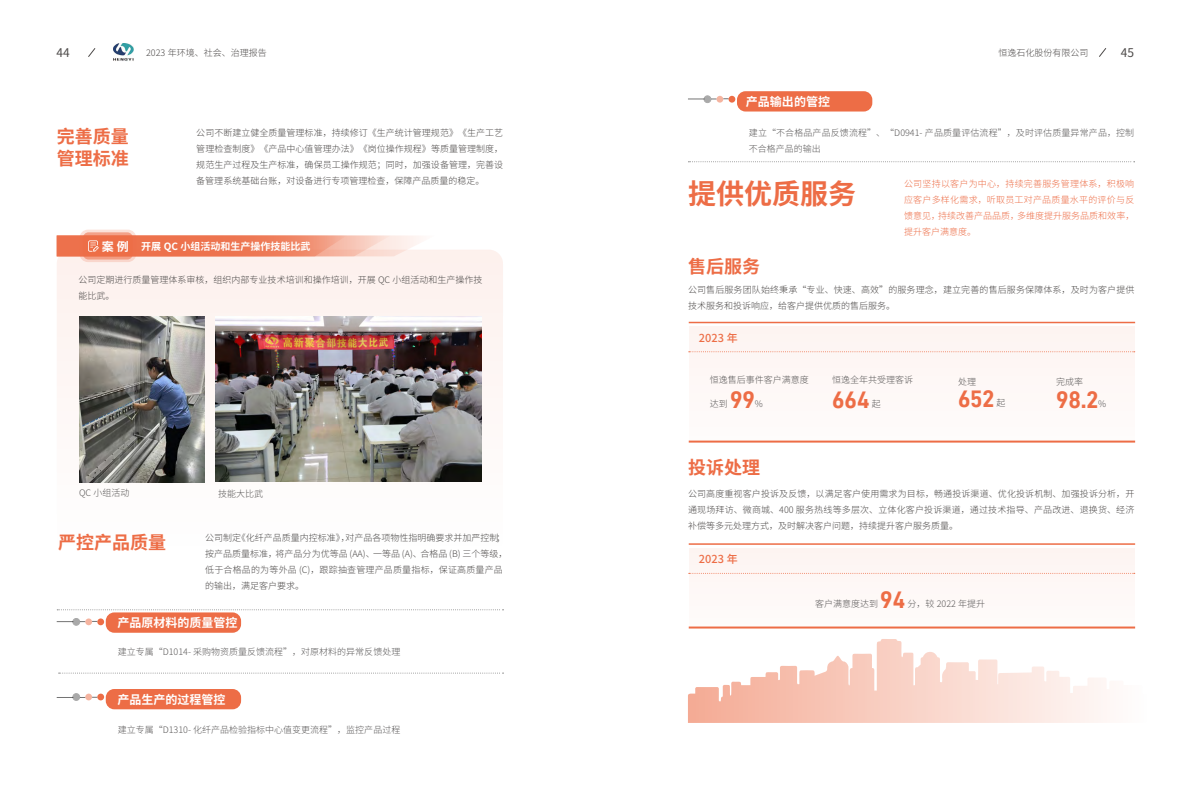
<style>
.page{position:relative;width:1191px;height:808px;background:#fff}
.page>*{position:absolute;margin:0;border:0;box-sizing:border-box;transform-origin:0 0}
.t1{font:700 28px "Source Han Sans CN";color:#ed6d46}
.t2{font:24px "D DIN Bold";color:#ed6d46}
.t3{font:700 18px/21.6px "Source Han Sans CN";color:#ed6d46}
.t4{font:700 12px "Source Han Sans CN";color:#fff}
.t5{font:12px "Source Han Sans CN";color:#4c4948}
.t6{font:500 11px "Source Han Sans CN";color:#ed6d46}
.t7{font:700 10px "Source Han Sans CN";color:#fff}
.t8{font:300 9px/16px "Source Han Sans CN";color:#4c4948}
.t9{font:300 9px/16px "Source Han Sans CN";color:#595757}
.t10{font:300 9px/16px "Source Han Sans CN";color:#ed6d46;text-align:justify}
</style>
<div class="page">
<img style="left:114px;top:43px;width:20px;height:18px">
<svg style="left:88px;top:48px;width:7px;height:9px"></svg>
<svg style="left:1099px;top:48px;width:7px;height:9px"></svg>
<div style="left:79px;top:230px;width:57px;height:32px;background:#fbe2da;border-radius:9px"></div>
<div style="left:57px;top:250px;width:446px;height:307px;background:#fef9f8;border-radius:14px"></div>
<svg style="left:83px;top:232px;width:50px;height:28px"></svg>
<svg style="left:57px;top:235px;width:379px;height:21px"></svg>
<img style="left:79px;top:316px;width:125px;height:166px">
<img style="left:216px;top:316px;width:265px;height:165px">
<div style="left:106px;top:612px;width:135px;height:21px;background:#ed6d46;border-radius:9px"></div>
<div style="left:106px;top:689px;width:135px;height:20px;background:#ed6d46;border-radius:9px"></div>
<svg style="left:57px;top:621px;width:16px;height:1px"></svg>
<svg style="left:57px;top:697px;width:16px;height:1px"></svg>
<div style="left:73px;top:618px;width:7px;height:7px;background:#a9a9a9;border-radius:50%"></div>
<div style="left:73px;top:618px;width:7px;height:7px;border:1px solid #000;border-radius:50%"></div>
<div style="left:73px;top:694px;width:7px;height:6px;background:#a9a9a9;border-radius:50%"></div>
<div style="left:73px;top:693px;width:7px;height:8px;border:1px solid #000;border-radius:50%"></div>
<div style="left:85px;top:618px;width:7px;height:7px;background:#f5b4a0;border-radius:50%"></div>
<div style="left:85px;top:694px;width:7px;height:6px;background:#f5b4a0;border-radius:50%"></div>
<div style="left:97px;top:618px;width:7px;height:7px;background:#ed6d46;border-radius:50%"></div>
<div style="left:97px;top:694px;width:7px;height:6px;background:#ed6d46;border-radius:50%"></div>
<svg style="left:59px;top:673px;width:444px;height:1px"></svg>
<svg style="left:57px;top:609px;width:446px;height:1px"></svg>
<div style="left:688px;top:326px;width:446px;height:116px;background:#fef8f6"></div>
<div style="left:688px;top:548px;width:446px;height:79px;background:#fef8f6"></div>
<hr style="left:688px;top:322px;width:447px;height:1px;background:#ed6d46">
<hr style="left:688px;top:543px;width:447px;height:2px;background:#ed6d46">
<hr style="left:688px;top:441px;width:447px;height:2px;background:#ed6d46">
<hr style="left:688px;top:626px;width:447px;height:2px;background:#ed6d46">
<svg style="left:688px;top:351px;width:446px;height:1px"></svg>
<svg style="left:688px;top:573px;width:446px;height:1px"></svg>
<div style="left:737px;top:91px;width:135px;height:21px;background:#ed6d46;border-radius:9px"></div>
<svg style="left:688px;top:99px;width:16px;height:1px"></svg>
<div style="left:704px;top:96px;width:7px;height:7px;background:#a9a9a9;border-radius:50%"></div>
<div style="left:704px;top:96px;width:7px;height:7px;border:1px solid #000;border-radius:50%"></div>
<div style="left:716px;top:96px;width:7px;height:7px;background:#f5b4a0;border-radius:50%"></div>
<div style="left:728px;top:96px;width:7px;height:7px;background:#ed6d46;border-radius:50%"></div>
<svg style="left:688px;top:161px;width:446px;height:1px"></svg>
<svg style="left:688px;top:639px;width:419px;height:84px"></svg>
<h3 class="t5" style="left:57px;top:46px;width:15px">44</h3>
<p class="t8" style="left:146px;top:45px;width:122px">2023 年环境、社会、治理报告</p>
<p class="t8" style="left:998px;top:45px;width:91px">恒逸石化股份有限公司</p>
<h3 class="t5" style="left:1121px;top:46px;width:15px">45</h3>
<h3 class="t3" style="left:57px;top:126px;width:73px">完善质量管理标准</h3>
<p class="t8" style="left:196px;top:124px;width:308px;text-align:justify">公司不断建立健全质量管理标准，持续修订《生产统计管理规范》《生产工艺管理检查制度》《产品中心值管理办法》《岗位操作规程》等质量管理制度，规范生产过程及生产标准，确保员工操作规范；同时，加强设备管理，完善设备管理系统基础台账，对设备进行专项管理检查，保障产品质量的稳定。</p>
<h3 class="t4" style="left:102px;top:240px;width:28px">案例</h3>
<p class="t7" style="left:141px;top:241px;width:171px">开展 QC 小组活动和生产操作技能比武</p>
<p class="t8" style="left:78px;top:272px;width:406px">公司定期进行质量管理体系审核，组织内部专业技术培训和操作培训，开展 QC 小组活动和生产操作技能比武。</p>
<p class="t9" style="left:79px;top:485px;width:52px">QC 小组活动</p>
<p class="t9" style="left:218px;top:486px;width:46px">技能大比武</p>
<h3 class="t3" style="left:58px;top:531px;width:110px">严控产品质量</h3>
<p class="t8" style="left:205px;top:529px;width:304px">公司制定《化纤产品质量内控标准》，对产品各项物性指明确要求并加严控制；按产品质量标准，将产品分为优等品 (AA)、一等品 (A)、合格品 (B) 三个等级，低于合格品的为等外品 (C)，跟踪抽查管理产品质量指标，保证高质量产品的输出，满足客户要求。</p>
<h3 class="t4" style="left:117px;top:617px;width:121px">产品原材料的质量管控</h3>
<p class="t9" style="left:118px;top:644px;width:284px">建立专属“D1014- 采购物资质量反馈流程”，对原材料的异常反馈处理</p>
<h3 class="t4" style="left:117px;top:693px;width:109px">产品生产的过程管控</h3>
<p class="t9" style="left:118px;top:722px;width:284px">建立专属“D1310- 化纤产品检验指标中心值变更流程”，监控产品过程</p>
<h3 class="t4" style="left:746px;top:96px;width:85px">产品输出的管控</h3>
<p class="t9" style="left:749px;top:125px;width:387px">建立“不合格品产品反馈流程”、“D0941- 产品质量评估流程”，及时评估质量异常产品，控制不合格产品的输出</p>
<h1 class="t1" style="left:688px;top:180px;width:169px">提供优质服务</h1>
<p class="t10" style="left:904px;top:176px;width:232px">公司坚持以客户为中心，持续完善服务管理体系，积极响应客户多样化需求，听取员工对产品质量水平的评价与反馈意见，持续改善产品品质，多维度提升服务品质和效率，提升客户满意度。</p>
<h3 class="t3" style="left:688px;top:255px;width:73px">售后服务</h3>
<p class="t8" style="left:688px;top:282px;width:448px">公司售后服务团队始终秉承“专业、快速、高效”的服务理念，建立完善的售后服务保障体系，及时为客户提供技术服务和投诉响应，给客户提供优质的售后服务。</p>
<p class="t6" style="left:699px;top:332px;width:40px">2023 年</p>
<p class="t9" style="left:710px;top:372px;width:100px">恒逸售后事件客户满意度</p>
<p class="t9" style="left:710px;top:396px;width:19px">达到</p>
<h2 class="t2" style="left:730px;top:386px;width:26px">99</h2>
<p class="t9" style="left:755px;top:396px;width:10px">%</p>
<h3 class="t3" style="left:688px;top:456px;width:73px">投诉处理</h3>
<p class="t9" style="left:832px;top:372px;width:82px">恒逸全年共受理客诉</p>
<h2 class="t2" style="left:832px;top:386px;width:39px">664</h2>
<p class="t9" style="left:871px;top:396px;width:10px">起</p>
<p class="t9" style="left:958px;top:373px;width:19px">处理</p>
<h2 class="t2" style="left:958px;top:385px;width:38px">652</h2>
<p class="t9" style="left:996px;top:395px;width:10px">起</p>
<p class="t9" style="left:1056px;top:373px;width:28px">完成率</p>
<h2 class="t2" style="left:1056px;top:386px;width:43px">98.2</h2>
<p class="t9" style="left:1098px;top:396px;width:10px">%</p>
<p class="t8" style="left:688px;top:486px;width:448px;text-align:justify">公司高度重视客户投诉及反馈，以满足客户使用需求为目标，畅通投诉渠道、优化投诉机制、加强投诉分析，开通现场拜访、微商城、400 服务热线等多层次、立体化客户投诉渠道，通过技术指导、产品改进、退换货、经济补偿等多元处理方式，及时解决客户问题，持续提升客户服务质量。</p>
<p class="t6" style="left:699px;top:553px;width:40px">2023 年</p>
<p class="t9" style="left:815px;top:596px;width:64px">客户满意度达到</p>
<h2 class="t2" style="left:880px;top:586px;width:26px">94</h2>
<p class="t9" style="left:907px;top:596px;width:79px">分，较 2022 年提升</p>
</div>
